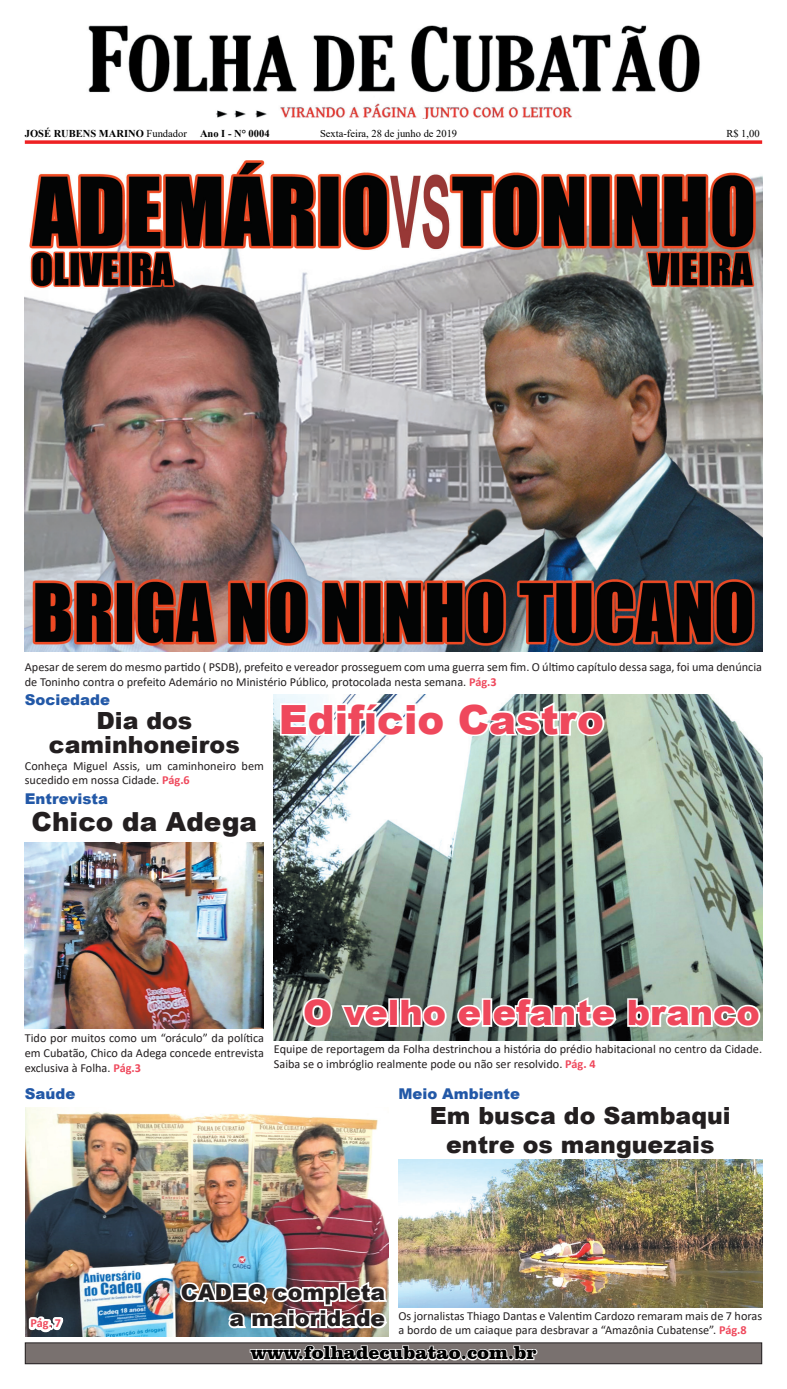
<style>
.page{position:relative;width:787px;height:1389px;background:#fff}
.page>*{position:absolute;margin:0;border:0;box-sizing:border-box;transform-origin:0 0}
.t1{font:900 40.25px "Arial";color:#ef485c}
.t2{font:900 35px "Arial";color:#ef485c}
.t3{font:900 26.25px "Arial";color:#231f20}
.t4{font:900 23.62px/28.3px "Arial";color:#231f20;text-align:center}
.t5{font:900 21.88px/26.2px "Arial";color:#231f20;text-align:right}
.t6{font:900 19.25px "Clarendon BT";color:#000}
.t7{font:900 14.88px "Arial";color:#2258a7}
.t8{font:12.25px/14.7px "Calibri";color:#231f20}
.t9{font:700 12.25px "Calibri";color:#ef485c}
.t10{font:700 10.5px "Times New Roman";color:#000}
.t11{font:10.5px "Times New Roman";color:#000}
.s1{font-weight:400}
.s2{font-weight:700;color:#ef485c}
</style>
<div class="page">
<img style="left:25px;top:1108px;width:363px;height:229px">
<img style="left:274px;top:694px;width:488px;height:346px">
<svg style="left:25px;top:140px;width:736px;height:4px;background:#f03c3e"></svg>
<img style="left:88px;top:25px;width:612px;height:94px">
<div style="left:25px;top:1343px;width:736px;height:21px;background:#79716f"></div>
<div style="left:25px;top:1342px;width:736px;height:22px;border:1px solid #231f20"></div>
<svg style="left:249px;top:1342px;width:289px;height:22px"></svg>
<svg style="left:278px;top:701px;width:169px;height:37px"></svg>
<svg style="left:456px;top:699px;width:150px;height:40px"></svg>
<img style="left:177px;top:1276px;width:212px;height:56px">
<svg style="left:24px;top:1301px;width:43px;height:52px"></svg>
<img style="left:25px;top:160px;width:737px;height:492px">
<svg style="left:301px;top:996px;width:91px;height:34px"></svg>
<div style="left:388px;top:998px;width:10px;height:29px;border:4px solid #fff"></div>
<svg style="left:398px;top:997px;width:50px;height:32px"></svg>
<svg style="left:455px;top:994px;width:164px;height:36px"></svg>
<svg style="left:625px;top:997px;width:137px;height:33px"></svg>
<img style="left:25px;top:842px;width:239px;height:186px">
<img style="left:398px;top:1160px;width:364px;height:148px">
<p class="t10" style="left:25px;top:125px;width:246px">JOSÉ RUBENS MARINO <span class="s1">Fundador</span> Ano I - N° 0004</p>
<p class="t11" style="left:320px;top:126px;width:139px">Sexta-feira, 28 de junho de 2019</p>
<p class="t11" style="left:726px;top:126px;width:35px">R$ 1,00</p>
<p class="t8" style="left:25px;top:660px;width:738px">Apesar de serem do mesmo partido ( PSDB), prefeito e vereador prosseguem com uma guerra sem fim. O último capítulo dessa saga, foi uma denúncia de Toninho contra o prefeito Ademário no Ministério Público, protocolada nesta semana. <span class="s2">Pág.3</span></p>
<h1 class="t1" style="left:279px;top:690px;width:326px">Edifício Castro</h1>
<p class="t7" style="left:25px;top:689px;width:87px">Sociedade</p>
<h3 class="t4" style="left:49px;top:708px;width:192px;line-height:23.6px">Dia dos caminhoneiros</h3>
<p class="t8" style="left:25px;top:758px;width:240px">Conheça Miguel Assis, um caminhoneiro bem sucedido em nossa Cidade. <span class="s2">Pág.6</span></p>
<p class="t7" style="left:25px;top:788px;width:85px">Entrevista</p>
<h3 class="t3" style="left:32px;top:802px;width:227px">Chico da Adega</h3>
<p class="t8" style="left:25px;top:1031px;width:240px;text-align:justify">Tido por muitos como um “oráculo” da política em Cubatão, Chico da Adega concede entrevista exclusiva à Folha. <span class="s2">Pág.3</span></p>
<p class="t7" style="left:25px;top:1083px;width:52px">Saúde</p>
<h2 class="t2" style="left:303px;top:987px;width:458px">O velho elefante branco</h2>
<p class="t8" style="left:274px;top:1042px;width:489px">Equipe de reportagem da Folha destrinchou a história do prédio habitacional no centro da Cidade.<br>Saiba se o imbróglio realmente pode ou não ser resolvido. <span class="s2">Pág. 4</span></p>
<h3 class="t4" style="left:430px;top:1101px;width:302px">Em busca do Sambaqui entre os manguezais</h3>
<p class="t7" style="left:398px;top:1083px;width:123px">Meio Ambiente</p>
<p class="t9" style="left:31px;top:1315px;width:32px">Pág. 7</p>
<h3 class="t5" style="left:181px;top:1278px;width:206px">CADEQ completa a maioridade</h3>
<p class="t8" style="left:398px;top:1308px;width:365px">Os jornalistas Thiago Dantas e Valentim Cardozo remaram mais de 7 horas a bordo de um caiaque para desbravar a “Amazônia Cubatense”. <span class="s2">Pág.8</span></p>
<h3 class="t6" style="left:250px;top:1341px;width:287px">www.folhadecubatao.com.br</h3>
</div>
